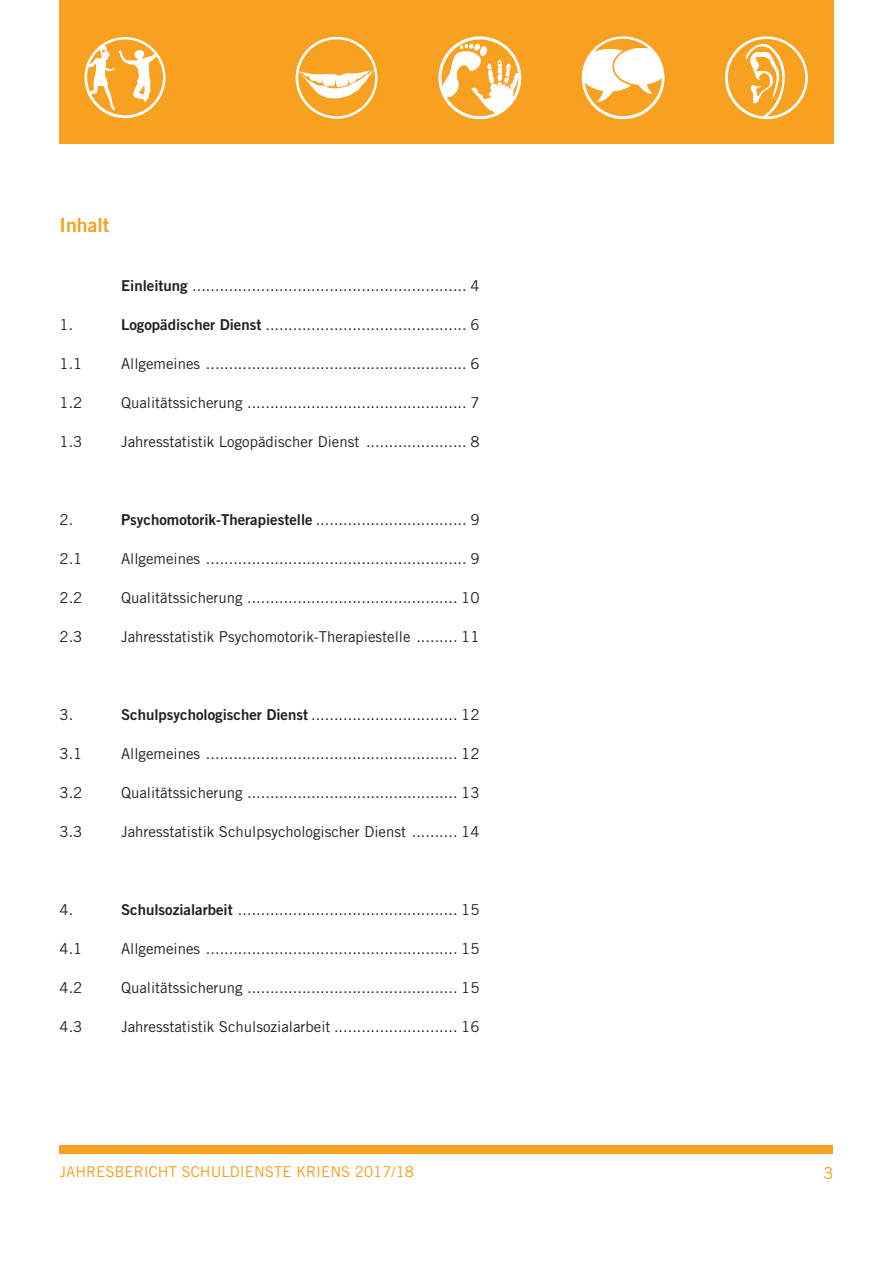
<style>
.page{position:relative;width:893px;height:1263px;background:#fff}
.page>*{position:absolute;margin:0;border:0;box-sizing:border-box;transform-origin:0 0}
.Titel{font:19.5px "Trade Gothic LT Std Bd 2";color:#f8a01f}
.t1{font:16.5px "Trade Gothic LT Std";color:#f89c1c}
.fliesstext_zweispalt{font:15px "Trade Gothic LT Std";color:#231f20}
.t2{font:15px "Trade Gothic LT Std";color:#f89c1c}
.s1{font-family:"Trade Gothic LT Std Bd 2"}
</style>
<div class="page">
<div style="left:60px;top:1145px;width:773px;height:9px;background:#f8a01f"></div>
<div style="left:60px;top:0;width:773px;height:144px;background:#f8a01f"></div>
<svg style="left:296px;top:37px;width:81px;height:82px"></svg>
<div style="left:298px;top:39px;width:77px;height:77px;background:#f8a01f;border-radius:50%"></div>
<svg style="left:298px;top:69px;width:76px;height:29px"></svg>
<svg style="left:725px;top:36px;width:83px;height:83px"></svg>
<svg style="left:728px;top:39px;width:77px;height:77px"></svg>
<svg style="left:582px;top:36px;width:82px;height:83px"></svg>
<svg style="left:584px;top:39px;width:78px;height:77px"></svg>
<svg style="left:438px;top:36px;width:83px;height:83px"></svg>
<svg style="left:442px;top:39px;width:76px;height:77px"></svg>
<svg style="left:84px;top:37px;width:82px;height:81px"></svg>
<svg style="left:87px;top:39px;width:76px;height:76px"></svg>
<svg style="left:86px;top:44px;width:78px;height:67px"></svg>
<p class="Titel" style="left:60px;top:213px;width:51px">Inhalt</p>
<p class="fliesstext_zweispalt" style="left:121px;top:276px;width:360px"><span class="s1">Einleitung</span> ............................................................ 4</p>
<p class="fliesstext_zweispalt" style="left:60px;top:315px;width:15px">1.</p>
<p class="fliesstext_zweispalt" style="left:121px;top:315px;width:360px"><span class="s1">Logopädischer Dienst</span> ............................................ 6</p>
<p class="fliesstext_zweispalt" style="left:60px;top:354px;width:24px">1.1</p>
<p class="fliesstext_zweispalt" style="left:121px;top:354px;width:360px">Allgemeines ......................................................... 6</p>
<p class="fliesstext_zweispalt" style="left:60px;top:393px;width:24px">1.2</p>
<p class="fliesstext_zweispalt" style="left:121px;top:393px;width:360px">Qualitätssicherung ................................................ 7</p>
<p class="fliesstext_zweispalt" style="left:60px;top:432px;width:24px">1.3</p>
<p class="fliesstext_zweispalt" style="left:121px;top:432px;width:360px">Jahresstatistik Logopädischer Dienst ...................... 8</p>
<p class="fliesstext_zweispalt" style="left:60px;top:510px;width:15px">2.</p>
<p class="fliesstext_zweispalt" style="left:121px;top:510px;width:360px"><span class="s1">Psychomotorik-Therapiestelle</span> ................................. 9</p>
<p class="fliesstext_zweispalt" style="left:60px;top:549px;width:24px">2.1</p>
<p class="fliesstext_zweispalt" style="left:121px;top:549px;width:360px">Allgemeines ......................................................... 9</p>
<p class="fliesstext_zweispalt" style="left:60px;top:588px;width:24px">2.2</p>
<p class="fliesstext_zweispalt" style="left:121px;top:588px;width:360px">Qualitätssicherung .............................................. 10</p>
<p class="fliesstext_zweispalt" style="left:60px;top:627px;width:24px">2.3</p>
<p class="fliesstext_zweispalt" style="left:121px;top:627px;width:360px">Jahresstatistik Psychomotorik-Therapiestelle ......... 11</p>
<p class="fliesstext_zweispalt" style="left:60px;top:705px;width:15px">3.</p>
<p class="fliesstext_zweispalt" style="left:121px;top:705px;width:360px"><span class="s1">Schulpsychologischer Dienst</span> ................................ 12</p>
<p class="fliesstext_zweispalt" style="left:60px;top:744px;width:24px">3.1</p>
<p class="fliesstext_zweispalt" style="left:121px;top:744px;width:360px">Allgemeines ....................................................... 12</p>
<p class="fliesstext_zweispalt" style="left:60px;top:783px;width:24px">3.2</p>
<p class="fliesstext_zweispalt" style="left:121px;top:783px;width:360px">Qualitätssicherung .............................................. 13</p>
<p class="fliesstext_zweispalt" style="left:60px;top:822px;width:24px">3.3</p>
<p class="fliesstext_zweispalt" style="left:121px;top:822px;width:360px">Jahresstatistik Schulpsychologischer Dienst .......... 14</p>
<p class="fliesstext_zweispalt" style="left:60px;top:900px;width:15px">4.</p>
<p class="fliesstext_zweispalt" style="left:121px;top:900px;width:360px"><span class="s1">Schulsozialarbeit</span> ................................................ 15</p>
<p class="fliesstext_zweispalt" style="left:60px;top:939px;width:24px">4.1</p>
<p class="fliesstext_zweispalt" style="left:121px;top:939px;width:360px">Allgemeines ....................................................... 15</p>
<p class="fliesstext_zweispalt" style="left:60px;top:978px;width:24px">4.2</p>
<p class="fliesstext_zweispalt" style="left:121px;top:978px;width:360px">Qualitätssicherung .............................................. 15</p>
<p class="fliesstext_zweispalt" style="left:60px;top:1017px;width:24px">4.3</p>
<p class="fliesstext_zweispalt" style="left:121px;top:1017px;width:360px">Jahresstatistik Schulsozialarbeit ........................... 16</p>
<p class="t2" style="left:60px;top:1162px;width:356px">JAHRESBERICHT SCHULDIENSTE KRIENS 2017/18</p>
<p class="t1" style="left:823px;top:1163px;width:12px">3</p>
</div>
